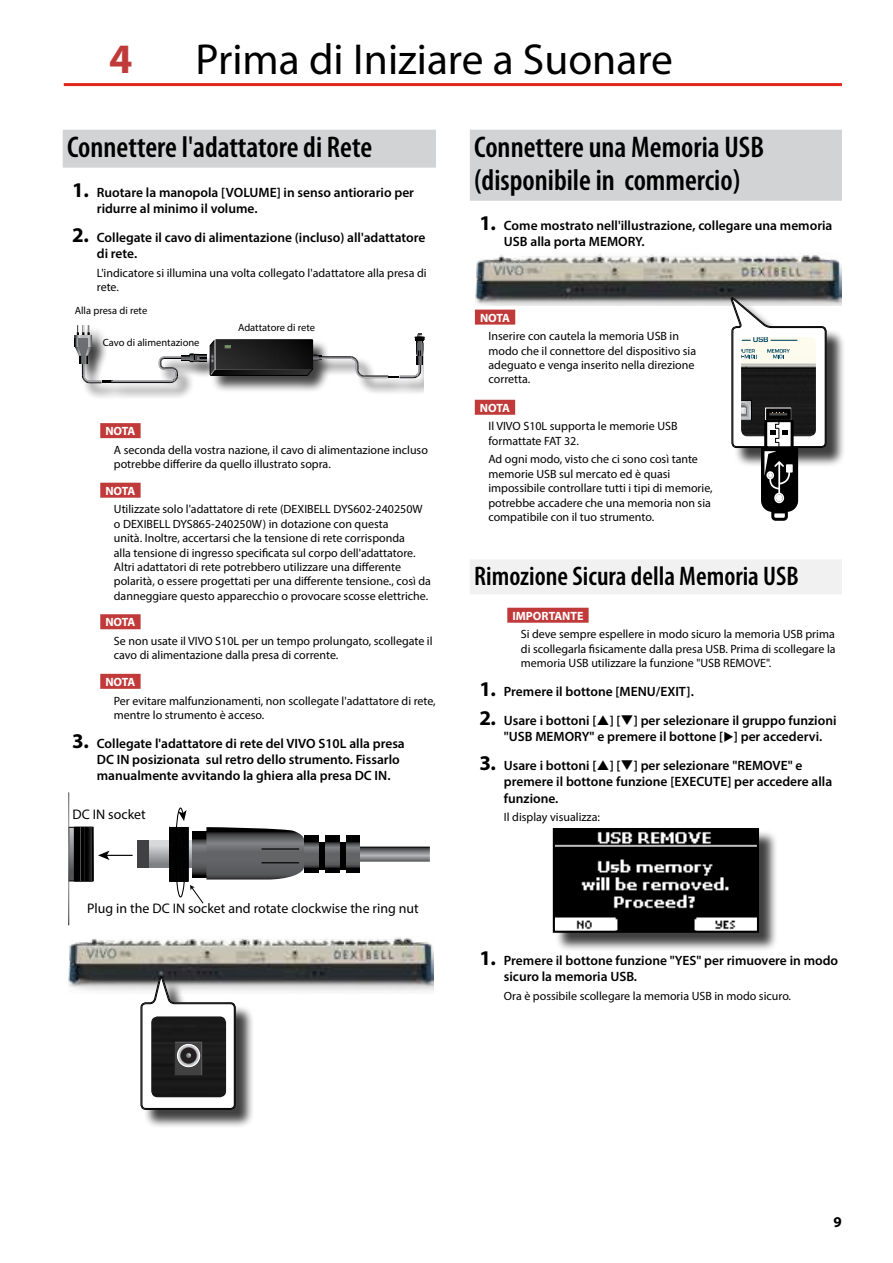
<style>
.page{position:relative;width:893px;height:1263px;background:#fff}
.page>*{position:absolute;margin:0;border:0;box-sizing:border-box;transform-origin:0 0}
.t1{font:43.5px "Myriad Pro";color:#000}
.t2{font:700 42px "Myriad Pro";color:#c03a39}
.t3{font:600 condensed 30px/33px "Myriad Pro";color:#000}
.t4{font:600 condensed 27px "Myriad Pro";color:#000}
.t5{font:700 15px "Myriad Pro";color:#000}
.t6{font:13.95px "Myriad Pro";color:#000}
.t7{font:600 13.5px/16.2px "Myriad Pro";color:#000}
.t8{font:12px/14.4px "Myriad Pro";color:#000}
.t9{font:700 12px "Myriad Pro";color:#fff}
.t10{font:10.5px "Myriad Pro";color:#000}
.s1{font-weight:700;font-size:21px}
</style>
<div class="page">
<hr style="left:64px;top:83px;width:778px;height:3px;background:#df271c">
<div style="left:63px;top:130px;width:373px;height:36px;background:#d1d3d4"></div>
<div style="left:63px;top:132px;width:373px;height:36px;background:#d1d3d4"></div>
<div style="left:100px;top:423px;width:41px;height:15px;background:#c03a39"></div>
<div style="left:100px;top:483px;width:41px;height:15px;background:#c03a39"></div>
<div style="left:100px;top:614px;width:41px;height:15px;background:#c03a39"></div>
<div style="left:100px;top:674px;width:41px;height:15px;background:#c03a39"></div>
<div style="left:76px;top:326px;width:348px;height:74px;background:#000;opacity:.75"></div>
<svg style="left:75px;top:325px;width:349px;height:58px"></svg>
<svg style="left:360px;top:847px;width:70px;height:15px"></svg>
<svg style="left:149px;top:841px;width:21px;height:27px"></svg>
<div style="left:318px;top:842px;width:42px;height:28px;background:#000"></div>
<svg style="left:304px;top:836px;width:14px;height:37px"></svg>
<svg style="left:326px;top:836px;width:13px;height:37px"></svg>
<svg style="left:346px;top:836px;width:14px;height:37px"></svg>
<div style="left:138px;top:841px;width:11px;height:27px;background:#414042"></div>
<svg style="left:71px;top:829px;width:3px;height:50px"></svg>
<div style="left:77px;top:827px;width:1px;height:54px;border:1px solid #000"></div>
<div style="left:85px;top:827px;width:1px;height:54px;border:1px solid #000"></div>
<div style="left:74px;top:827px;width:1px;height:54px;border:1px solid #000"></div>
<div style="left:75px;top:827px;width:1px;height:54px;border:1px solid #000"></div>
<div style="left:76px;top:827px;width:1px;height:54px;border:1px solid #000"></div>
<div style="left:78px;top:827px;width:1px;height:54px;border:1px solid #000"></div>
<div style="left:79px;top:827px;width:1px;height:54px;border:1px solid #000"></div>
<hr style="left:82px;top:827px;width:1px;height:54px;background:#000">
<div style="left:81px;top:827px;width:1px;height:54px;border:1px solid #000"></div>
<div style="left:83px;top:827px;width:1px;height:54px;border:1px solid #000"></div>
<div style="left:84px;top:827px;width:1px;height:54px;border:1px solid #000"></div>
<div style="left:86px;top:827px;width:1px;height:54px;border:1px solid #000"></div>
<div style="left:87px;top:827px;width:1px;height:54px;border:1px solid #000"></div>
<div style="left:88px;top:827px;width:1px;height:54px;border:1px solid #000"></div>
<div style="left:89px;top:827px;width:1px;height:54px;border:1px solid #000"></div>
<div style="left:90px;top:827px;width:1px;height:54px;border:1px solid #000"></div>
<div style="left:91px;top:827px;width:1px;height:54px;border:1px solid #000"></div>
<div style="left:92px;top:827px;width:1px;height:54px;border:1px solid #000"></div>
<svg style="left:98px;top:851px;width:35px;height:9px"></svg>
<svg style="left:170px;top:807px;width:134px;height:97px"></svg>
<img style="left:68px;top:937px;width:366px;height:55px">
<div style="left:144px;top:978px;width:111px;height:150px;background:#000;opacity:.75"></div>
<svg style="left:140px;top:974px;width:96px;height:136px"></svg>
<div style="left:180px;top:1047px;width:17px;height:17px;border:1px solid #939598;border-radius:50%"></div>
<div style="left:179px;top:1046px;width:19px;height:19px;border:1px solid #d1d3d4;border-radius:50%"></div>
<div style="left:178px;top:1045px;width:21px;height:21px;border:1px solid #d1d3d4;border-radius:50%"></div>
<div style="left:178px;top:1044px;width:22px;height:22px;border:1px solid #f1f1f2;border-radius:50%"></div>
<div style="left:177px;top:1044px;width:23px;height:23px;border:1px solid #fff;border-radius:50%"></div>
<div style="left:470px;top:130px;width:372px;height:36px;background:#d1d3d4"></div>
<div style="left:470px;top:165px;width:372px;height:36px;background:#d1d3d4"></div>
<div style="left:470px;top:559px;width:372px;height:33px;background:#f1f1f2"></div>
<div style="left:470px;top:561px;width:372px;height:33px;background:#f1f1f2"></div>
<div style="left:507px;top:608px;width:82px;height:15px;background:#c03a39"></div>
<img style="left:476px;top:254px;width:365px;height:52px">
<div style="left:733px;top:300px;width:112px;height:166px;background:#000;opacity:.75"></div>
<svg style="left:730px;top:296px;width:97px;height:225px"></svg>
<div style="left:475px;top:310px;width:40px;height:15px;background:#c03a39"></div>
<div style="left:475px;top:400px;width:40px;height:15px;background:#c03a39"></div>
<div style="left:555px;top:830px;width:222px;height:122px;background:#000;opacity:.75"></div>
<img style="left:556px;top:831px;width:200px;height:99px">
<div style="left:553px;top:828px;width:206px;height:105px;border:2px solid #000"></div>
<h2 class="t2" style="left:109px;top:31px;width:25px">4</h2>
<h1 class="t1" style="left:196px;top:32px;width:479px">Prima di Iniziare a Suonare</h1>
<h3 class="t3" style="left:67px;top:130px;width:307px">Connettere l'adattatore di Rete</h3>
<p class="t7" style="left:97px;top:184px;width:319px;text-indent:-25px"><span class="s1">1.</span> Ruotare la manopola [VOLUME] in senso antiorario per ridurre al minimo il volume.</p>
<p class="t7" style="left:97px;top:229px;width:330px;text-indent:-25px"><span class="s1">2.</span> Collegate il cavo di alimentazione (incluso) all'adattatore di rete.</p>
<p class="t8" style="left:97px;top:265px;width:331px">L'indicatore si illumina una volta collegato l'adattatore alla presa di rete.</p>
<p class="t10" style="left:75px;top:304px;width:74px">Alla presa di rete</p>
<p class="t10" style="left:103px;top:336px;width:98px">Cavo di alimentazione</p>
<p class="t10" style="left:238px;top:321px;width:79px">Adattatore di rete</p>
<p class="t9" style="left:105px;top:423px;width:32px">NOTA</p>
<p class="t8" style="left:114px;top:442px;width:316px">A seconda della vostra nazione, il cavo di alimentazione incluso potrebbe differire da quello illustrato sopra.</p>
<p class="t9" style="left:105px;top:483px;width:32px">NOTA</p>
<p class="t8" style="left:114px;top:502px;width:319px">Utilizzate solo l'adattatore di rete (DEXIBELL DYS602-240250W o DEXIBELL DYS865-240250W) in dotazione con questa<br>unità. Inoltre, accertarsi che la tensione di rete corrisponda<br>alla tensione di ingresso specificata sul corpo dell'adattatore.<br>Altri adattatori di rete potrebbero utilizzare una differente polarità, o essere progettati per una differente tensione., così da danneggiare questo apparecchio o provocare scosse elettriche.</p>
<p class="t9" style="left:105px;top:614px;width:32px">NOTA</p>
<p class="t8" style="left:114px;top:633px;width:320px">Se non usate il VIVO S10L per un tempo prolungato, scollegate il cavo di alimentazione dalla presa di corrente.</p>
<p class="t9" style="left:105px;top:674px;width:32px">NOTA</p>
<p class="t8" style="left:114px;top:693px;width:323px">Per evitare malfunzionamenti, non scollegate l'adattatore di rete, mentre lo strumento è acceso.</p>
<p class="t7" style="left:97px;top:735px;width:309px;text-indent:-25px"><span class="s1">3.</span> Collegate l'adattatore di rete del VIVO S10L alla presa<br>DC IN posizionata sul retro dello strumento. Fissarlo manualmente avvitando la ghiera alla presa DC IN.</p>
<p class="t6" style="left:73px;top:806px;width:75px">DC IN socket</p>
<p class="t6" style="left:87px;top:900px;width:333px">Plug in the DC IN socket and rotate clockwise the ring nut</p>
<h3 class="t3" style="left:474px;top:130px;width:291px">Connettere una Memoria USB (disponibile in commercio)</h3>
<p class="t7" style="left:504px;top:217px;width:330px;text-indent:-25px"><span class="s1">1.</span> Come mostrato nell'illustrazione, collegare una memoria<br>USB alla porta MEMORY.</p>
<p class="t9" style="left:480px;top:310px;width:32px">NOTA</p>
<p class="t8" style="left:488px;top:329px;width:209px">Inserire con cautela la memoria USB in modo che il connettore del dispositivo sia adeguato e venga inserito nella direzione corretta.</p>
<p class="t9" style="left:480px;top:400px;width:32px">NOTA</p>
<p class="t8" style="left:488px;top:419px;width:191px">Il VIVO S10L supporta le memorie USB formattate FAT 32.</p>
<p class="t8" style="left:488px;top:452px;width:226px">Ad ogni modo, visto che ci sono così tante memorie USB sul mercato ed è quasi impossibile controllare tutti i tipi di memorie, potrebbe accadere che una memoria non sia compatibile con il tuo strumento.</p>
<h3 class="t4" style="left:474px;top:559px;width:326px">Rimozione Sicura della Memoria USB</h3>
<p class="t9" style="left:512px;top:608px;width:73px">IMPORTANTE</p>
<p class="t8" style="left:521px;top:627px;width:316px;text-align:justify">Si deve sempre espellere in modo sicuro la memoria USB prima di scollegarla fisicamente dalla presa USB. Prima di scollegare la memoria USB utilizzare la funzione "USB REMOVE".</p>
<p class="t7" style="left:479px;top:683px;width:216px"><span class="s1">1.</span> Premere il bottone [MENU/EXIT].</p>
<p class="t7" style="left:504px;top:712px;width:334px;text-indent:-25px"><span class="s1">2.</span> Usare i bottoni [ ] [❑] per selezionare il gruppo funzioni "USB MEMORY" e premere il bottone [◆] per accedervi.</p>
<p class="t7" style="left:504px;top:757px;width:330px;text-indent:-25px"><span class="s1">3.</span> Usare i bottoni [ ] [❑] per selezionare "REMOVE" e premere il bottone funzione [EXECUTE] per accedere alla funzione.</p>
<p class="t8" style="left:504px;top:810px;width:98px">Il display visualizza:</p>
<p class="t7" style="left:504px;top:952px;width:336px;text-indent:-25px"><span class="s1">1.</span> Premere il bottone funzione "YES" per rimuovere in modo sicuro la memoria USB.</p>
<p class="t8" style="left:504px;top:988px;width:289px">Ora è possibile scollegare la memoria USB in modo sicuro.</p>
<p class="t5" style="left:834px;top:1212px;width:10px">9</p>
</div>
